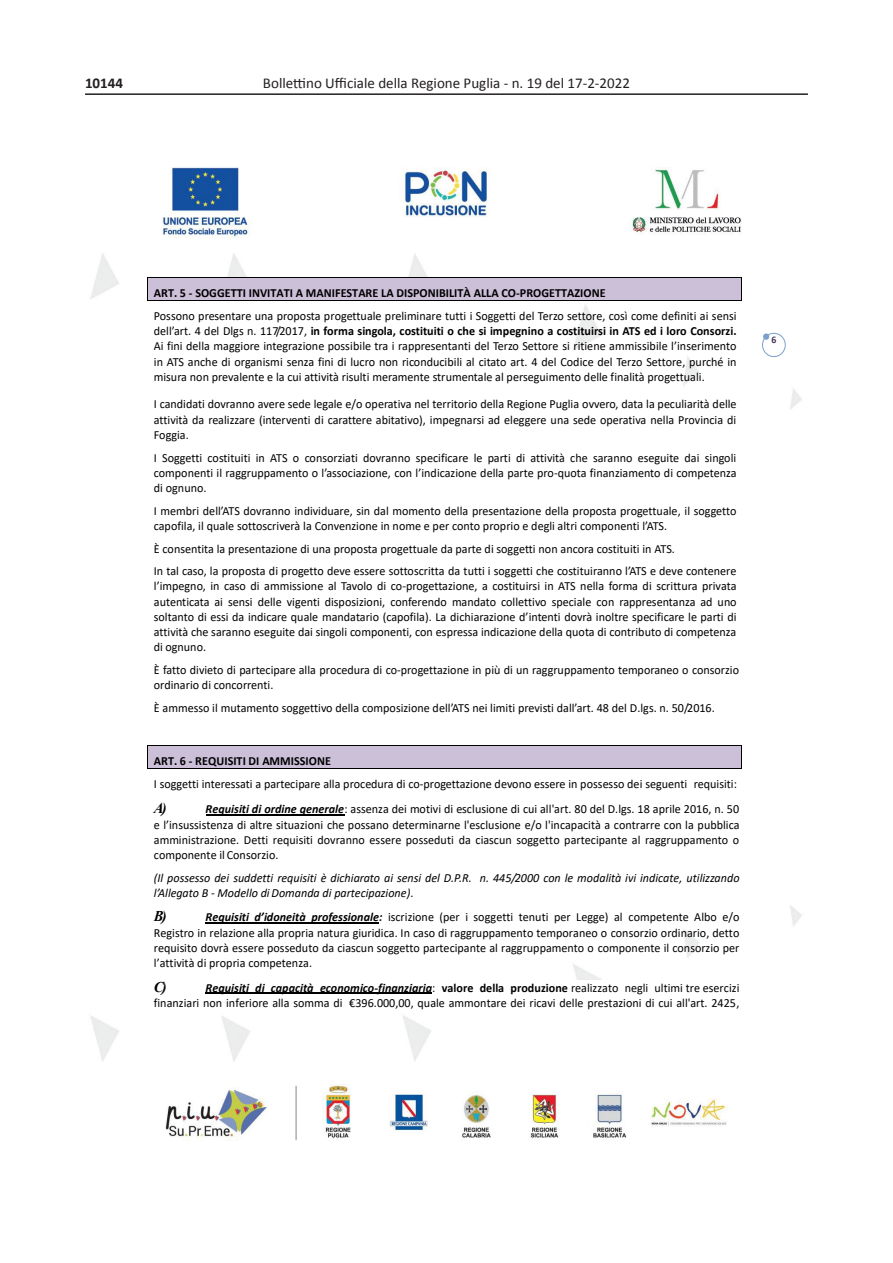
<style>
.page{position:relative;width:893px;height:1263px;background:#fff}
.page>*{position:absolute;margin:0;border:0;box-sizing:border-box;transform-origin:0 0}
.t1{font:15px "Calibri";color:#231f20}
.t2{font:italic 700 15px "Times New Roman";color:#000}
.t3{font:700 15px "Calibri";color:#231f20}
.t4{font:12.45px/15.3px "Calibri";color:#000;text-align:justify}
.t5{font:italic 12.45px/15.3px "Calibri";color:#000}
.t6{font:700 10.05px "Calibri";color:#3f3151}
.s1{font-weight:700}
.s2{font-weight:700;font-style:italic}
.s3{font-style:normal}
</style>
<div class="page">
<hr style="left:85px;top:93px;width:723px;height:2px;background:#231f20">
<img style="left:90px;top:167px;width:712px;height:974px">
<div style="left:762px;top:333px;width:23px;height:24px;border:1px solid #7ba0cd;border-radius:50%"></div>
<div style="left:763px;top:333px;width:6px;height:7px;background:#7ba0cd;border-radius:50%"></div>
<div style="left:148px;top:278px;width:6px;height:22px;background:#ccc0d9"></div>
<div style="left:735px;top:278px;width:6px;height:22px;background:#ccc0d9"></div>
<div style="left:154px;top:278px;width:581px;height:22px;background:#ccc0d9"></div>
<hr style="left:148px;top:277px;width:593px;height:1px;background:#000">
<svg style="left:147px;top:277px;width:1px;height:24px"></svg>
<hr style="left:148px;top:300px;width:593px;height:1px;background:#000">
<svg style="left:741px;top:277px;width:1px;height:24px"></svg>
<div style="left:148px;top:746px;width:6px;height:23px;background:#ccc0d9"></div>
<div style="left:735px;top:746px;width:6px;height:23px;background:#ccc0d9"></div>
<div style="left:154px;top:746px;width:581px;height:23px;background:#ccc0d9"></div>
<hr style="left:148px;top:745px;width:593px;height:1px;background:#000">
<svg style="left:147px;top:745px;width:1px;height:25px"></svg>
<hr style="left:148px;top:769px;width:593px;height:1px;background:#000">
<svg style="left:741px;top:745px;width:1px;height:25px"></svg>
<hr style="left:206px;top:814px;width:138px;height:2px;background:#000">
<hr style="left:206px;top:922px;width:173px;height:2px;background:#000">
<div style="left:442px;top:980px;width:298px;height:15px;background:#fff"></div>
<hr style="left:206px;top:992px;width:226px;height:2px;background:#000">
<div style="left:154px;top:995px;width:586px;height:15px;background:#fff"></div>
<p class="t3" style="left:85px;top:72px;width:40px">10144</p>
<p class="t1" style="left:263px;top:74px;width:369px">Bollettino Ufficiale della Regione Puglia - n. 19 del 17-2-2022</p>
<p class="t4" style="left:154px;top:281px;width:584px;line-height:23.1px"><span class="s1">ART. 5 - SOGGETTI INVITATI A MANIFESTARE LA DISPONIBILITÀ ALLA CO-PROGETTAZIONE<br></span>Possono presentare una proposta progettuale preliminare tutti i Soggetti del Terzo settore, così come definiti ai sensi</p>
<p class="t4" style="left:154px;top:323px;width:584px">dell’art. 4 del Dlgs n. 117/2017, <span class="s1">in forma singola, costituiti o che si impegnino a costituirsi in ATS ed i loro Consorzi.<br></span>Ai fini della maggiore integrazione possibile tra i rappresentanti del Terzo Settore si ritiene ammissibile l’inserimento in ATS anche di organismi senza fini di lucro non riconducibili al citato art. 4 del Codice del Terzo Settore, purché in misura non prevalente e la cui attività risulti meramente strumentale al perseguimento delle finalità progettuali.</p>
<p class="t4" style="left:154px;top:396px;width:584px">I candidati dovranno avere sede legale e/o operativa nel territorio della Regione Puglia ovvero, data la peculiarità delle attività da realizzare (interventi di carattere abitativo), impegnarsi ad eleggere una sede operativa nella Provincia di Foggia.</p>
<p class="t4" style="left:154px;top:450px;width:584px">I Soggetti costituiti in ATS o consorziati dovranno specificare le parti di attività che saranno eseguite dai singoli componenti il raggruppamento o l’associazione, con l’indicazione della parte pro-quota finanziamento di competenza di ognuno.</p>
<p class="t4" style="left:154px;top:503px;width:584px">I membri dell’ATS dovranno individuare, sin dal momento della presentazione della proposta progettuale, il soggetto capofila, il quale sottoscriverà la Convenzione in nome e per conto proprio e degli altri componenti l’ATS.</p>
<p class="t4" style="left:154px;top:537px;width:584px;line-height:22.6px">È consentita la presentazione di una proposta progettuale da parte di soggetti non ancora costituiti in ATS.<br>In tal caso, la proposta di progetto deve essere sottoscritta da tutti i soggetti che costituiranno l’ATS e deve contenere</p>
<p class="t4" style="left:154px;top:578px;width:584px">l’impegno, in caso di ammissione al Tavolo di co-progettazione, a costituirsi in ATS nella forma di scrittura privata autenticata ai sensi delle vigenti disposizioni, conferendo mandato collettivo speciale con rappresentanza ad uno soltanto di essi da indicare quale mandatario (capofila). La dichiarazione d’intenti dovrà inoltre specificare le parti di attività che saranno eseguite dai singoli componenti, con espressa indicazione della quota di contributo di competenza di ognuno.</p>
<p class="t4" style="left:154px;top:662px;width:587px">È fatto divieto di partecipare alla procedura di co-progettazione in più di un raggruppamento temporaneo o consorzio ordinario di concorrenti.</p>
<p class="t4" style="left:154px;top:700px;width:562px">È ammesso il mutamento soggettivo della composizione dell’ATS nei limiti previsti dall’art. 48 del D.lgs. n. 50/2016.</p>
<p class="t4" style="left:154px;top:749px;width:585px;line-height:23.2px"><span class="s1">ART. 6 - REQUISITI DI AMMISSIONE<br></span>I soggetti interessati a partecipare alla procedura di co-progettazione devono essere in possesso dei seguenti requisiti:</p>
<p class="t2" style="left:154px;top:798px;width:14px">A)</p>
<p class="t4" style="left:154px;top:801px;width:587px;text-indent:52px"><span class="s2">Requisiti di ordine generale</span>: assenza dei motivi di esclusione di cui all'art. 80 del D.lgs. 18 aprile 2016, n. 50 e l’insussistenza di altre situazioni che possano determinarne l'esclusione e/o l'incapacità a contrarre con la pubblica amministrazione. Detti requisiti dovranno essere posseduti da ciascun soggetto partecipante al raggruppamento o componente il Consorzio.</p>
<p class="t5" style="left:154px;top:869px;width:587px">(Il possesso dei suddetti requisiti è dichiarato ai sensi del D.P.R. n. 445/2000 con le modalità ivi indicate, utilizzando l’Allegato B - Modello di Domanda di partecipazione)<span class="s3">.</span></p>
<p class="t2" style="left:154px;top:906px;width:14px">B)</p>
<p class="t4" style="left:154px;top:909px;width:587px;text-indent:52px"><span class="s2">Requisiti d’idoneità professionale:</span> iscrizione (per i soggetti tenuti per Legge) al competente Albo e/o Registro in relazione alla propria natura giuridica. In caso di raggruppamento temporaneo o consorzio ordinario, detto requisito dovrà essere posseduto da ciascun soggetto partecipante al raggruppamento o componente il consorzio per l’attività di propria competenza.</p>
<p class="t2" style="left:154px;top:976px;width:14px">C)</p>
<p class="t4" style="left:154px;top:980px;width:587px;text-align:right"><span class="s2">Requisiti di capacità economico-finanziaria</span>: <span class="s1">valore della produzione</span> realizzato negli ultimi tre esercizi<br>finanziari non inferiore alla somma di €396.000,00, quale ammontare dei ricavi delle prestazioni di cui all'art. 2425,</p>
<p class="t6" style="left:771px;top:333px;width:6px">6</p>
</div>
